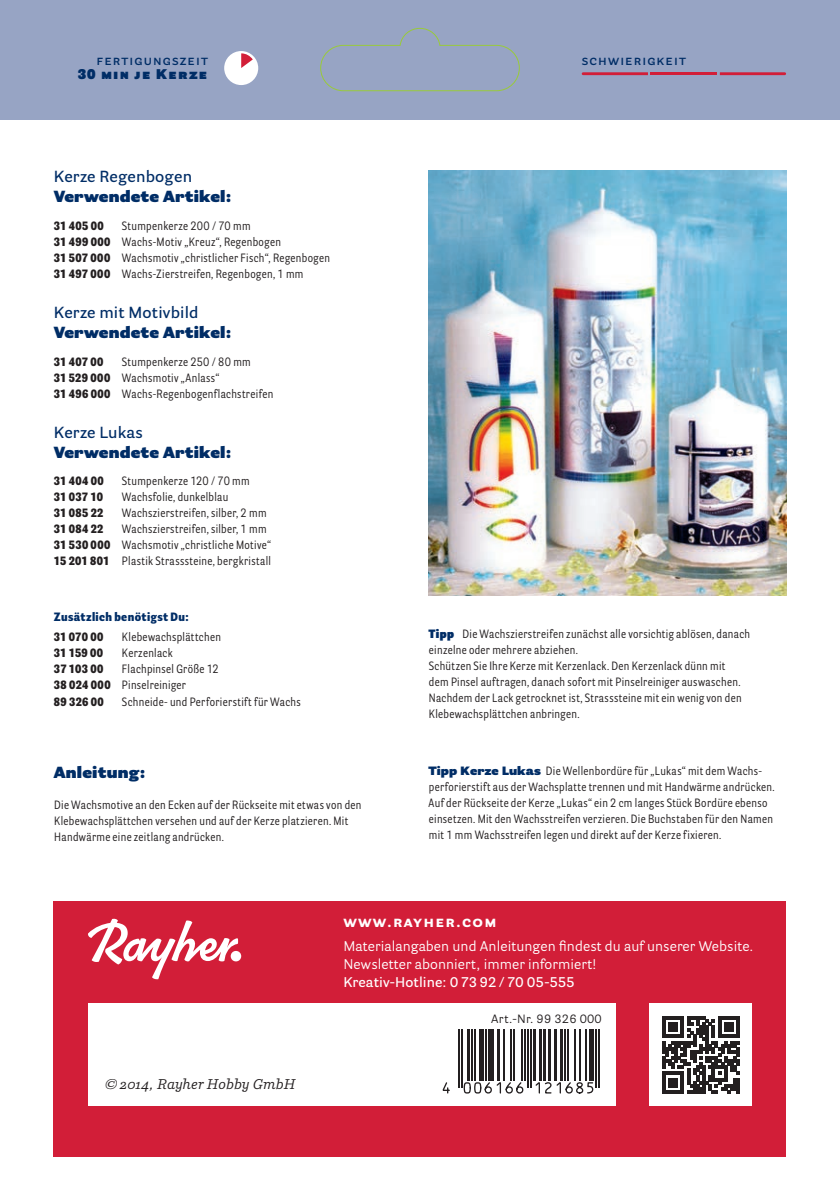
<style>
.page{position:relative;width:840px;height:1191px;background:#fff}
.page>*{position:absolute;margin:0;border:0;box-sizing:border-box;transform-origin:0 0}
.t1{font:900 16px "Parry Grotesque Pro";letter-spacing:.01em;color:#002d66}
.t2{font:600 16px "Parry Grotesque Pro";letter-spacing:.01em;color:#002d66}
.t3{font:700 16px "Parry Grotesque Pro";letter-spacing:.08em;color:#fff}
.t4{font:14px/18px "Parry Grotesque Pro";letter-spacing:.005em;color:#fff}
.t5{font:600 14px "Parry Grotesque Pro";letter-spacing:.01em;color:#fff}
.t6{font:600 14px "Parry Grotesque Pro";letter-spacing:.08em;color:#002d66}
.t7{font:italic 14px "Parry Pro";letter-spacing:.01em;color:#231f20}
.t8{font:900 14px "Parry Grotesque Pro";letter-spacing:.08em;color:#002d66}
.t9{font:12px/16px "Parry Grot Con Pro";letter-spacing:.03em;color:#231f20}
.t10{font:900 12px "Parry Grot Con Pro";letter-spacing:.025em;color:#231f20}
.t11{font:900 12px "Parry Grot Con Pro";letter-spacing:.03em;color:#002d66}
.t12{font:12px "Parry Grotesque Pro";letter-spacing:.02em;color:#231f20}
.s1{font-weight:900}
.s2{font-weight:900;color:#002d66}
.s3{font-family:"Parry Grotesque Pro";font-weight:900;color:#002d66}
</style>
<div class="page">
<div style="left:54px;top:901px;width:731px;height:256px;background:#d21e38"></div>
<div style="left:88px;top:1003px;width:527px;height:103px;background:#fff"></div>
<div style="left:0;top:0;width:839px;height:119px;background:#97a4c4"></div>
<img style="left:428px;top:170px;width:357px;height:425px">
<svg style="left:88px;top:918px;width:150px;height:61px"></svg>
<div style="left:230px;top:951px;width:11px;height:10px;background:#fff;border-radius:50%"></div>
<svg style="left:719px;top:72px;width:66px;height:3px"></svg>
<svg style="left:581px;top:72px;width:66px;height:3px"></svg>
<div style="left:224px;top:51px;width:34px;height:34px;background:#fff;border-radius:50%"></div>
<svg style="left:241px;top:53px;width:12px;height:15px"></svg>
<div style="left:649px;top:1003px;width:102px;height:103px;background:#fff"></div>
<svg style="left:662px;top:1016px;width:77px;height:77px"></svg>
<hr style="left:650px;top:72px;width:66px;height:3px;background:#d21e38">
<svg style="left:320px;top:28px;width:199px;height:63px"></svg>
<svg style="left:459px;top:1029px;width:135px;height:62px"></svg>
<hr style="left:457px;top:1029px;width:2px;height:59px;background:#231f20">
<hr style="left:460px;top:1029px;width:2px;height:59px;background:#231f20">
<hr style="left:466px;top:1029px;width:3px;height:51px;background:#231f20">
<hr style="left:471px;top:1029px;width:1px;height:51px;background:#231f20">
<hr style="left:474px;top:1029px;width:1px;height:51px;background:#231f20">
<div style="left:478px;top:1029px;width:5px;height:51px;background:#231f20"></div>
<hr style="left:484px;top:1029px;width:2px;height:51px;background:#231f20">
<div style="left:487px;top:1029px;width:6px;height:51px;background:#231f20"></div>
<hr style="left:496px;top:1029px;width:3px;height:51px;background:#231f20">
<hr style="left:502px;top:1029px;width:2px;height:51px;background:#231f20">
<hr style="left:510px;top:1029px;width:1px;height:51px;background:#231f20">
<hr style="left:513px;top:1029px;width:1px;height:51px;background:#231f20">
<hr style="left:520px;top:1029px;width:2px;height:51px;background:#231f20">
<hr style="left:523px;top:1029px;width:2px;height:51px;background:#231f20">
<hr style="left:526px;top:1029px;width:2px;height:59px;background:#231f20">
<hr style="left:529px;top:1029px;width:2px;height:59px;background:#231f20">
<hr style="left:532px;top:1029px;width:3px;height:51px;background:#231f20">
<hr style="left:538px;top:1029px;width:3px;height:51px;background:#231f20">
<hr style="left:543px;top:1029px;width:3px;height:51px;background:#231f20">
<hr style="left:547px;top:1029px;width:3px;height:51px;background:#231f20">
<hr style="left:553px;top:1029px;width:3px;height:51px;background:#231f20">
<hr style="left:559px;top:1029px;width:3px;height:51px;background:#231f20">
<hr style="left:564px;top:1029px;width:1px;height:51px;background:#231f20">
<hr style="left:567px;top:1029px;width:1px;height:51px;background:#231f20">
<hr style="left:574px;top:1029px;width:2px;height:51px;background:#231f20">
<hr style="left:579px;top:1029px;width:1px;height:51px;background:#231f20">
<hr style="left:585px;top:1029px;width:1px;height:51px;background:#231f20">
<div style="left:589px;top:1029px;width:5px;height:51px;background:#231f20"></div>
<hr style="left:595px;top:1029px;width:2px;height:59px;background:#231f20">
<hr style="left:598px;top:1029px;width:2px;height:59px;background:#231f20">
<svg style="left:442px;top:1081px;width:151px;height:13px"></svg>
<p class="t6" style="left:96px;top:50px;width:113px">fertigungszeit</p>
<p class="t6" style="left:581px;top:50px;width:106px">schwierigkeit</p>
<p class="t8" style="left:78px;top:63px;width:131px">30 min je Kerze</p>
<h1 class="t2" style="left:54px;top:166px;width:140px">Kerze Regenbogen</h1>
<h1 class="t1" style="left:54px;top:185px;width:179px">Verwendete Artikel:</h1>
<p class="t9" style="left:54px;top:218px;width:277px;text-indent:68px">Stumpenkerze 200 / 70 mm<br><span class="s1">31 499 000</span> Wachs-Motiv „Kreuz“, Regenbogen<br><span class="s1">31 507 000</span> Wachsmotiv „christlicher Fisch“, Regenbogen <span class="s1">31 497 000</span> Wachs-Zierstreifen, Regenbogen, 1 mm</p>
<p class="t10" style="left:54px;top:217px;width:51px">31 405 00</p>
<h1 class="t2" style="left:54px;top:302px;width:146px">Kerze mit Motivbild</h1>
<h1 class="t1" style="left:54px;top:321px;width:179px">Verwendete Artikel:</h1>
<p class="t9" style="left:54px;top:354px;width:221px;text-indent:68px">Stumpenkerze 250 / 80 mm<br><span class="s1">31 529 000</span> Wachsmotiv „Anlass“<br><span class="s1">31 496 000</span> Wachs-Regenbogenflachstreifen</p>
<p class="t10" style="left:54px;top:353px;width:51px">31 407 00</p>
<h1 class="t2" style="left:54px;top:421px;width:91px">Kerze Lukas</h1>
<h1 class="t1" style="left:54px;top:440px;width:179px">Verwendete Artikel:</h1>
<p class="t10" style="left:54px;top:473px;width:51px">31 404 00</p>
<p class="t9" style="left:122px;top:473px;width:129px">Stumpenkerze 120 / 70 mm</p>
<p class="t10" style="left:54px;top:489px;width:51px">31 037 10</p>
<p class="t9" style="left:122px;top:489px;width:108px">Wachsfolie, dunkelblau</p>
<p class="t10" style="left:54px;top:505px;width:51px">31 085 22</p>
<p class="t9" style="left:122px;top:505px;width:146px">Wachszierstreifen, silber, 2 mm</p>
<p class="t10" style="left:54px;top:521px;width:51px">31 084 22</p>
<p class="t9" style="left:54px;top:521px;width:218px;text-indent:68px">Wachszierstreifen, silber, 1 mm<br><span class="s1">31 530 000</span> Wachsmotiv „christliche Motive“<br><span class="s1">15 201 801</span> Plastik Strasssteine, bergkristall</p>
<p class="t11" style="left:54px;top:609px;width:136px">Zusätzlich benötigst Du:</p>
<p class="t10" style="left:54px;top:629px;width:51px">31 070 00</p>
<p class="t9" style="left:122px;top:629px;width:100px">Klebewachsplättchen</p>
<p class="t10" style="left:54px;top:645px;width:51px">31 159 00</p>
<p class="t9" style="left:122px;top:645px;width:52px">Kerzenlack</p>
<p class="t10" style="left:54px;top:661px;width:51px">37 103 00</p>
<p class="t9" style="left:54px;top:661px;width:166px;text-indent:68px">Flachpinsel Größe 12<br><span class="s1">38 024 000</span> Pinselreiniger<br><span class="s1">89 326 00</span></p>
<p class="t9" style="left:122px;top:693px;width:180px">Schneide- und Perforierstift für Wachs</p>
<h1 class="t1" style="left:54px;top:760px;width:93px">Anleitung:</h1>
<p class="t9" style="left:54px;top:796px;width:308px">Die Wachsmotive an den Ecken auf der Rückseite mit etwas von den<br>Klebewachsplättchen versehen und auf der Kerze platzieren. Mit<br>Handwärme eine zeitlang andrücken.</p>
<p class="t9" style="left:428px;top:626px;width:323px"><span class="s2">Tipp</span> Die Wachszierstreifen zunächst alle vorsichtig ablösen, danach einzelne oder mehrere abziehen.<br>Schützen Sie Ihre Kerze mit Kerzenlack. Den Kerzenlack dünn mit<br>dem Pinsel auftragen, danach sofort mit Pinselreiniger auswaschen.<br>Nachdem der Lack getrocknet ist, Strasssteine mit ein wenig von den Klebewachsplättchen anbringen.</p>
<p class="t9" style="left:428px;top:762px;width:347px"><span class="s3">Tipp Kerze Lukas</span> Die Wellenbordüre für „Lukas“ mit dem Wachs&shy;perforierstift aus der Wachsplatte trennen und mit Handwärme andrücken.<br>Auf der Rückseite der Kerze „Lukas“ ein 2 cm langes Stück Bordüre ebenso einsetzen. Mit den Wachsstreifen verzieren. Die Buchstaben für den Namen mit 1 mm Wachsstreifen legen und direkt auf der Kerze fixieren.</p>
<h1 class="t3" style="left:343px;top:910px;width:155px">www.rayher.com</h1>
<p class="t4" style="left:343px;top:936px;width:411px">Materialangaben und Anleitungen findest du auf unserer Website.<br>Newsletter abonniert, immer informiert!</p>
<p class="t5" style="left:343px;top:972px;width:232px">Kreativ-Hotline: 0 73 92 / 70 05-555</p>
<p class="t7" style="left:105px;top:1074px;width:192px">© 2014, Rayher Hobby GmbH</p>
<p class="t12" style="left:491px;top:1010px;width:112px">Art.-Nr. 99 326 000</p>
</div>
